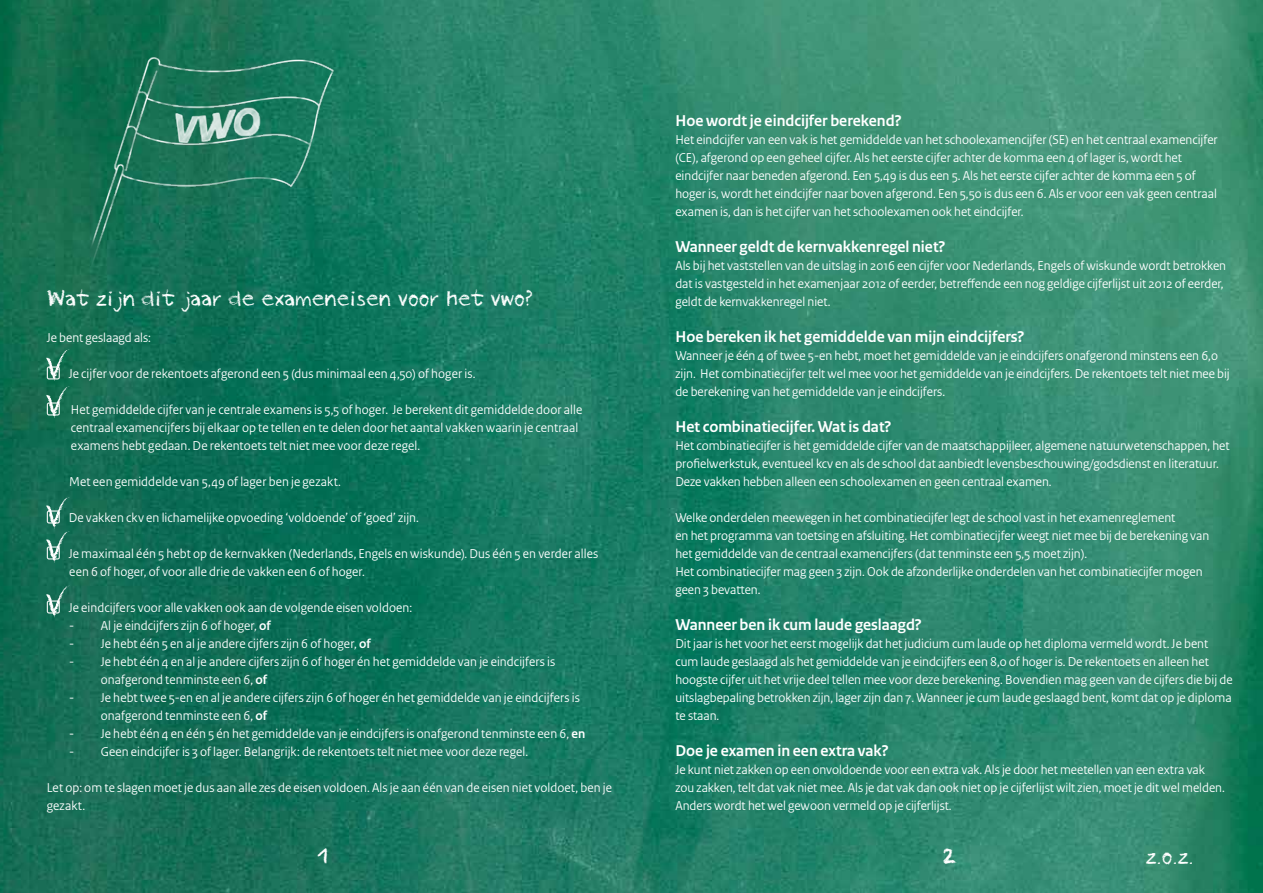
<style>
.page{position:relative;width:1263px;height:893px;background:#fff}
.page>*{position:absolute;margin:0;border:0;box-sizing:border-box;transform-origin:0 0}
.t1{font:22.5px "pastel";letter-spacing:-.02em;color:#fff}
.t2{font:700 16.5px "Rijksoverheid Sans Heading";color:#fff}
.t3{font:13.5px/18px "Rijksoverheid Sans Heading";color:#fff}
.s1{font-weight:700}
</style>
<div class="page">
<img style="left:0;top:0;width:1263px;height:893px">
<svg style="left:46px;top:349px;width:23px;height:70px;background:#3e886f"></svg>
<svg style="left:46px;top:585px;width:23px;height:33px"></svg>
<svg style="left:46px;top:497px;width:23px;height:66px;background:#428976"></svg>
<img style="left:82px;top:48px;width:285px;height:226px">
<img style="left:167px;top:92px;width:109px;height:55px">
<h1 class="t1" style="left:47px;top:288px;width:489px">Wat zijn dit jaar de exameneisen voor het vwo?</h1>
<p class="t3" style="left:47px;top:329px;width:106px">Je bent geslaagd als:</p>
<p class="t3" style="left:69px;top:365px;width:408px">Je cijfer voor de rekentoets afgerond een 5 (dus minimaal een 4,50) of hoger is.</p>
<p class="t3" style="left:71px;top:401px;width:513px">Het gemiddelde cijfer van je centrale examens is 5,5 of hoger. Je berekent dit gemiddelde door alle centraal examencijfers bij elkaar op te tellen en te delen door het aantal vakken waarin je centraal examens hebt gedaan. De rekentoets telt niet mee voor deze regel.</p>
<p class="t3" style="left:69px;top:473px;width:273px">Met een gemiddelde van 5,49 of lager ben je gezakt.</p>
<p class="t3" style="left:69px;top:509px;width:352px">De vakken ckv en lichamelijke opvoeding ‘voldoende’ of ‘goed’ zijn.</p>
<p class="t3" style="left:69px;top:545px;width:531px">Je maximaal één 5 hebt op de kernvakken (Nederlands, Engels en wiskunde). Dus één 5 en verder alles een 6 of hoger, of voor alle drie de vakken een 6 of hoger.</p>
<p class="t3" style="left:69px;top:599px;width:345px">Je eindcijfers voor alle vakken ook aan de volgende eisen voldoen:</p>
<p class="t3" style="left:69px;top:617px;width:203px">- Al je eindcijfers zijn 6 of hoger, <span class="s1">of</span></p>
<p class="t3" style="left:69px;top:635px;width:303px">- Je hebt één 5 en al je andere cijfers zijn 6 of hoger, <span class="s1">of</span></p>
<p class="t3" style="left:101px;top:653px;width:456px;text-indent:-31px">- Je hebt één 4 en al je andere cijfers zijn 6 of hoger én het gemiddelde van je eindcijfers is onafgerond tenminste een 6, <span class="s1">of</span></p>
<p class="t3" style="left:101px;top:689px;width:481px;text-indent:-31px">- Je hebt twee 5-en en al je andere cijfers zijn 6 of hoger én het gemiddelde van je eindcijfers is onafgerond tenminste een 6, <span class="s1">of</span></p>
<p class="t3" style="left:69px;top:725px;width:518px">- Je hebt één 4 en één 5 én het gemiddelde van je eindcijfers is onafgerond tenminste een 6, <span class="s1">en</span></p>
<p class="t3" style="left:69px;top:743px;width:460px">- Geen eindcijfer is 3 of lager. Belangrijk: de rekentoets telt niet mee voor deze regel.</p>
<p class="t3" style="left:47px;top:779px;width:567px">Let op: om te slagen moet je dus aan alle zes de eisen voldoen. Als je aan één van de eisen niet voldoet, ben je gezakt.</p>
<p class="t2" style="left:675px;top:111px;width:228px">Hoe wordt je eindcijfer berekend?</p>
<p class="t3" style="left:675px;top:131px;width:544px">Het eindcijfer van een vak is het gemiddelde van het schoolexamencijfer (SE) en het centraal examencijfer (CE), afgerond op een geheel cijfer. Als het eerste cijfer achter de komma een 4 of lager is, wordt het eindcijfer naar beneden afgerond. Een 5,49 is dus een 5. Als het eerste cijfer achter de komma een 5 of hoger is, wordt het eindcijfer naar boven afgerond. Een 5,50 is dus een 6. Als er voor een vak geen centraal examen is, dan is het cijfer van het schoolexamen ook het eindcijfer.</p>
<p class="t2" style="left:675px;top:237px;width:272px">Wanneer geldt de kernvakkenregel niet?</p>
<p class="t3" style="left:675px;top:257px;width:552px">Als bij het vaststellen van de uitslag in 2016 een cijfer voor Nederlands, Engels of wiskunde wordt betrokken dat is vastgesteld in het examenjaar 2012 of eerder, betreffende een nog geldige cijferlijst uit 2012 of eerder, geldt de kernvakkenregel niet.</p>
<p class="t2" style="left:675px;top:327px;width:351px">Hoe bereken ik het gemiddelde van mijn eindcijfers?</p>
<p class="t3" style="left:675px;top:347px;width:556px">Wanneer je één 4 of twee 5-en hebt, moet het gemiddelde van je eindcijfers onafgerond minstens een 6,0 zijn. Het combinatiecijfer telt wel mee voor het gemiddelde van je eindcijfers. De rekentoets telt niet mee bij de berekening van het gemiddelde van je eindcijfers.</p>
<p class="t2" style="left:675px;top:417px;width:218px">Het combinatiecijfer. Wat is dat?</p>
<p class="t3" style="left:675px;top:437px;width:556px">Het combinatiecijfer is het gemiddelde cijfer van de maatschappijleer, algemene natuurwetenschappen, het profielwerkstuk, eventueel kcv en als de school dat aanbiedt levensbeschouwing/godsdienst en literatuur.<br>Deze vakken hebben alleen een schoolexamen en geen centraal examen.</p>
<p class="t3" style="left:675px;top:509px;width:535px">Welke onderdelen meewegen in het combinatiecijfer legt de school vast in het examenreglement<br>en het programma van toetsing en afsluiting. Het combinatiecijfer weegt niet mee bij de berekening van het gemiddelde van de centraal examencijfers (dat tenminste een 5,5 moet zijn).<br>Het combinatiecijfer mag geen 3 zijn. Ook de afzonderlijke onderdelen van het combinatiecijfer mogen geen 3 bevatten.</p>
<p class="t2" style="left:675px;top:615px;width:248px">Wanneer ben ik cum laude geslaagd?</p>
<p class="t3" style="left:675px;top:635px;width:559px">Dit jaar is het voor het eerst mogelijk dat het judicium cum laude op het diploma vermeld wordt. Je bent cum laude geslaagd als het gemiddelde van je eindcijfers een 8,0 of hoger is. De rekentoets en alleen het hoogste cijfer uit het vrije deel tellen mee voor deze berekening. Bovendien mag geen van de cijfers die bij de uitslagbepaling betrokken zijn, lager zijn dan 7. Wanneer je cum laude geslaagd bent, komt dat op je diploma te staan.</p>
<p class="t2" style="left:675px;top:741px;width:215px">Doe je examen in een extra vak?</p>
<p class="t3" style="left:675px;top:761px;width:551px">Je kunt niet zakken op een onvoldoende voor een extra vak. Als je door het meetellen van een extra vak zou zakken, telt dat vak niet mee. Als je dat vak dan ook niet op je cijferlijst wilt zien, moet je dit wel melden.<br>Anders wordt het wel gewoon vermeld op je cijferlijst.</p>
<h1 class="t1" style="left:317px;top:846px;width:13px">1</h1>
<h1 class="t1" style="left:943px;top:846px;width:16px">2</h1>
<h1 class="t1" style="left:1145px;top:846px;width:50px">z.o.z.</h1>
</div>
